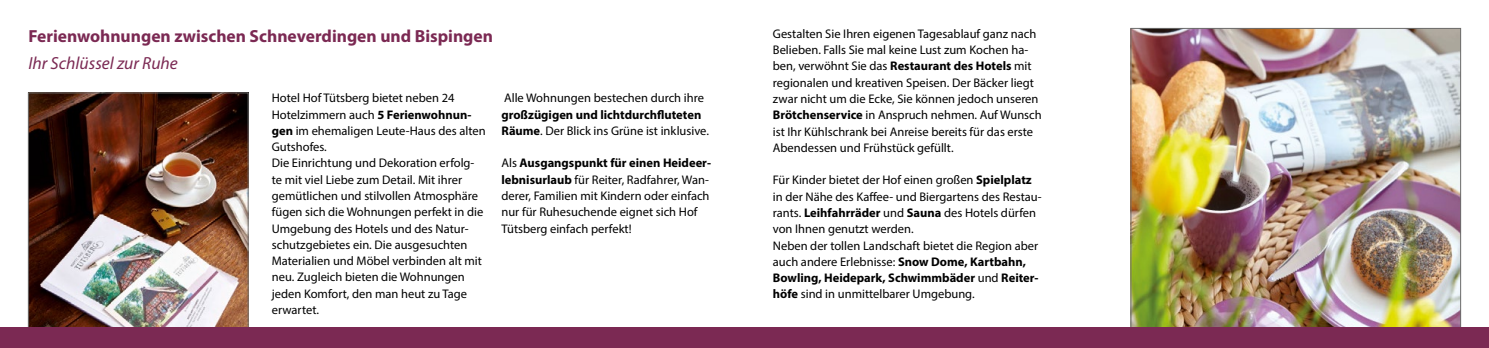
<style>
.page{position:relative;width:1489px;height:348px;background:#fff}
.page>*{position:absolute;margin:0;border:0;box-sizing:border-box;transform-origin:0 0}
.t1{font:700 17.5px "Myriad Pro";color:#7b2953}
.t2{font:italic 17.5px "Myriad Pro";color:#7b2953}
.t3{font:12.5px/16.2px "Myriad Pro";color:#000}
.t4{font:700 12.5px/16.2px "Myriad Pro";color:#000}
.s1{font-weight:700}
.s2{font-weight:400}
</style>
<div class="page">
<img style="left:30px;top:95px;width:216px;height:232px">
<div style="left:28px;top:93px;width:220px;height:254px;border:1px solid #6c6c6b"></div>
<div style="left:0;top:327px;width:1488px;height:20px;background:#7b2953"></div>
<img style="left:1132px;top:30px;width:326px;height:297px">
<h1 class="t1" style="left:28px;top:24px;width:466px">Ferienwohnungen zwischen Schneverdingen und Bispingen</h1>
<h1 class="t2" style="left:28px;top:52px;width:151px">Ihr Schlüssel zur Ruhe</h1>
<p class="t3" style="left:272px;top:90px;width:215px">Hotel Hof Tütsberg bietet neben 24<br>Hotelzimmern auch <span class="s1">5 Ferienwohnun&shy;gen</span> im ehemaligen Leute-Haus des alten Gutshofes.<br>Die Einrichtung und Dekoration erfolg&shy;te mit viel Liebe zum Detail. Mit ihrer gemütlichen und stilvollen Atmosphäre fügen sich die Wohnungen perfekt in die Umgebung des Hotels und des Natur&shy;schutzgebietes ein. Die ausgesuchten Materialien und Möbel verbinden alt mit neu. Zugleich bieten die Wohnungen jeden Komfort, den man heut zu Tage erwartet.</p>
<p class="t3" style="left:504px;top:90px;width:201px">Alle Wohnungen bestechen durch ihre</p>
<p class="t4" style="left:501px;top:106px;width:209px">großzügigen und lichtdurchfluteten<br>Räume<span class="s2">. Der Blick ins Grüne ist inklusive.</span></p>
<p class="t3" style="left:501px;top:155px;width:211px">Als <span class="s1">Ausgangspunkt für einen Heideer&shy;lebnisurlaub</span> für Reiter, Radfahrer, Wan&shy;derer, Familien mit Kindern oder einfach nur für Ruhesuchende eignet sich Hof Tütsberg einfach perfekt!</p>
<p class="t3" style="left:772px;top:25px;width:270px">Gestalten Sie Ihren eigenen Tagesablauf ganz nach Belieben. Falls Sie mal keine Lust zum Kochen ha&shy;ben, verwöhnt Sie das <span class="s1">Restaurant des Hotels</span> mit regionalen und kreativen Speisen. Der Bäcker liegt zwar nicht um die Ecke, Sie können jedoch unseren <span class="s1">Brötchenservice</span> in Anspruch nehmen. Auf Wunsch ist Ihr Kühlschrank bei Anreise bereits für das erste Abendessen und Frühstück gefüllt.</p>
<p class="t3" style="left:772px;top:171px;width:270px">Für Kinder bietet der Hof einen großen <span class="s1">Spielplatz </span>in der Nähe des Kaffee- und Biergartens des Restau&shy;rants. <span class="s1">Leihfahrräder</span> und <span class="s1">Sauna</span> des Hotels dürfen von Ihnen genutzt werden.<br>Neben der tollen Landschaft bietet die Region aber auch andere Erlebnisse: <span class="s1">Snow Dome, Kartbahn, Bowling, Heidepark, Schwimmbäder</span> und <span class="s1">Reiter&shy;höfe</span> sind in unmittelbarer Umgebung.</p>
</div>
